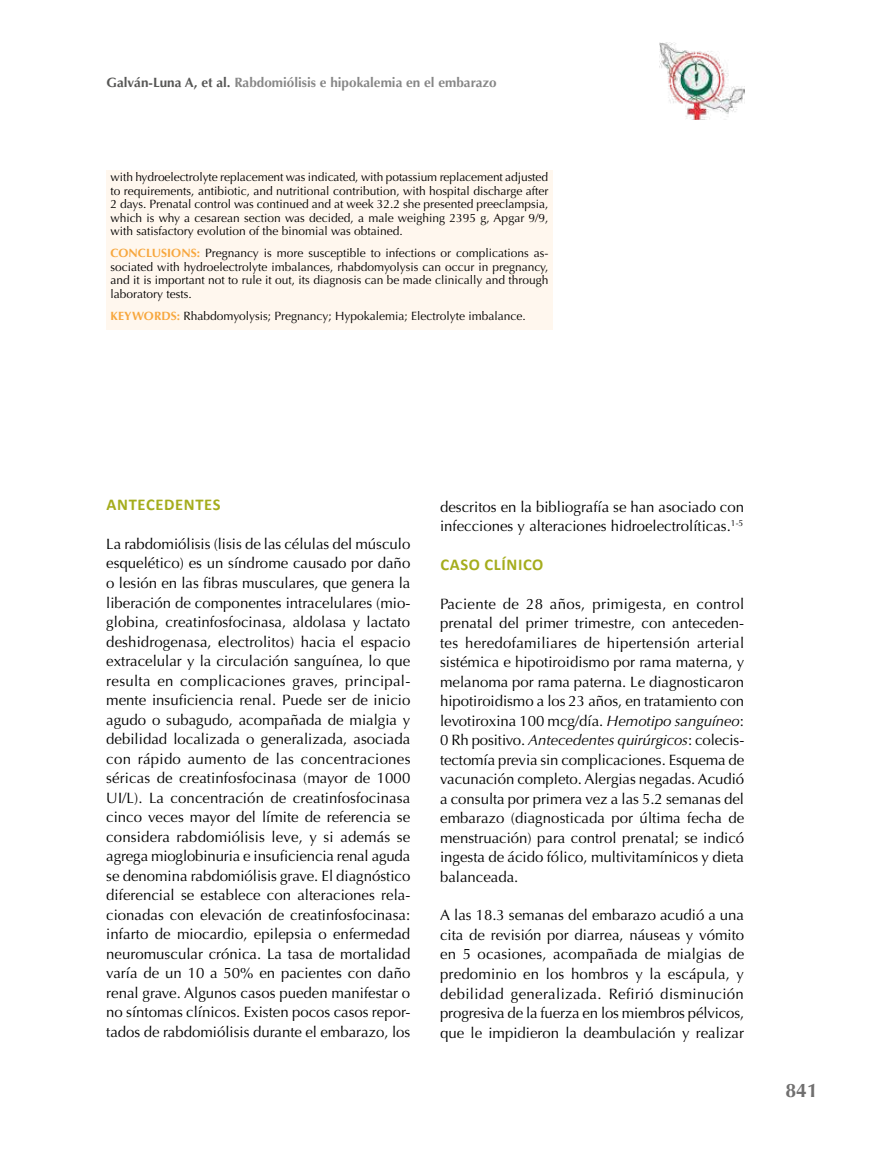
<style>
.page{position:relative;width:893px;height:1149px;background:#fff}
.page>*{position:absolute;margin:0;border:0;box-sizing:border-box;transform-origin:0 0}
.t1{font:700 19.5px "Optima";color:#706f6f}
.t2{font:700 16.5px "Calibri";letter-spacing:.04em;color:#a5ad1d}
.t3{font:15px/19.5px "Optima";color:#000;text-align:justify}
.t4{font:700 13.5px "Optima";color:#878787}
.t5{font:12px/13.5px "Optima";color:#000;text-align:justify}
.s1{color:#575756}
.s2{font-weight:700;color:#f7a73e}
.s3{font-style:italic}
</style>
<div class="page">
<div style="left:106px;top:170px;width:447px;height:160px;background:#fff7ee"></div>
<img style="left:659px;top:43px;width:85px;height:76px">
<p class="t4" style="left:107px;top:75px;width:392px"><span class="s1">Galván-Luna A, et al.</span> Rabdomiólisis e hipokalemia en el embarazo</p>
<p class="t5" style="left:111px;top:170px;width:440px">with hydroelectrolyte replacement was indicated, with potassium replacement adjusted to requirements, antibiotic, and nutritional contribution, with hospital discharge after 2 days. Prenatal control was continued and at week 32.2 she presented preeclampsia, which is why a cesarean section was decided, a male weighing 2395 g, Apgar 9/9, with satisfactory evolution of the binomial was obtained.</p>
<p class="t5" style="left:111px;top:246px;width:439px"><span class="s2">CONCLUSIONS:</span> Pregnancy is more susceptible to infections or complications as&shy;sociated with hydroelectrolyte imbalances, rhabdomyolysis can occur in pregnancy, and it is important not to rule it out, its diagnosis can be made clinically and through laboratory tests.</p>
<p class="t5" style="left:111px;top:309px;width:417px"><span class="s2">KEYWORDS:</span> Rhabdomyolysis; Pregnancy; Hypokalemia; Electrolyte imbalance.</p>
<p class="t2" style="left:107px;top:494px;width:115px">ANTECEDENTES</p>
<p class="t3" style="left:106px;top:534px;width:306px">La rabdomiólisis (lisis de las células del músculo esquelético) es un síndrome causado por daño o lesión en las fibras musculares, que genera la liberación de componentes intracelulares (mio&shy;globina, creatinfosfocinasa, aldolasa y lactato deshidrogenasa, electrolitos) hacia el espacio extracelular y la circulación sanguínea, lo que resulta en complicaciones graves, principal&shy;mente insuficiencia renal. Puede ser de inicio agudo o subagudo, acompañada de mialgia y debilidad localizada o generalizada, asociada con rápido aumento de las concentraciones séricas de creatinfosfocinasa (mayor de 1000<br>UI/L). La concentración de creatinfosfocinasa cinco veces mayor del límite de referencia se considera rabdomiólisis leve, y si además se agrega mioglobinuria e insuficiencia renal aguda se denomina rabdomiólisis grave. El diagnóstico diferencial se establece con alteraciones rela&shy;cionadas con elevación de creatinfosfocinasa: infarto de miocardio, epilepsia o enfermedad neuromuscular crónica. La tasa de mortalidad varía de un 10 a 50% en pacientes con daño renal grave. Algunos casos pueden manifestar o no síntomas clínicos. Existen pocos casos repor&shy;tados de rabdomiólisis durante el embarazo, los</p>
<p class="t3" style="left:440px;top:497px;width:306px">descritos en la bibliografía se han asociado con infecciones y alteraciones hidroelectrolíticas.<sup>1-5</sup></p>
<p class="t2" style="left:440px;top:553px;width:105px">CASO CLÍNICO</p>
<p class="t3" style="left:440px;top:593px;width:306px">Paciente de 28 años, primigesta, en control prenatal del primer trimestre, con anteceden&shy;tes heredofamiliares de hipertensión arterial sistémica e hipotiroidismo por rama materna, y melanoma por rama paterna. Le diagnosticaron hipotiroidismo a los 23 años, en tratamiento con levotiroxina 100 mcg/día. <span class="s3">Hemotipo sanguíneo</span>:<br>0 Rh positivo. <span class="s3">Antecedentes quirúrgicos</span>: colecis&shy;tectomía previa sin complicaciones. Esquema de vacunación completo. Alergias negadas. Acudió a consulta por primera vez a las 5.2 semanas del embarazo (diagnosticada por última fecha de menstruación) para control prenatal; se indicó ingesta de ácido fólico, multivitamínicos y dieta balanceada.</p>
<p class="t3" style="left:440px;top:905px;width:306px">A las 18.3 semanas del embarazo acudió a una cita de revisión por diarrea, náuseas y vómito en 5 ocasiones, acompañada de mialgias de predominio en los hombros y la escápula, y debilidad generalizada. Refirió disminución progresiva de la fuerza en los miembros pélvicos, que le impidieron la deambulación y realizar</p>
<h1 class="t1" style="left:785px;top:1079px;width:34px">841</h1>
</div>
